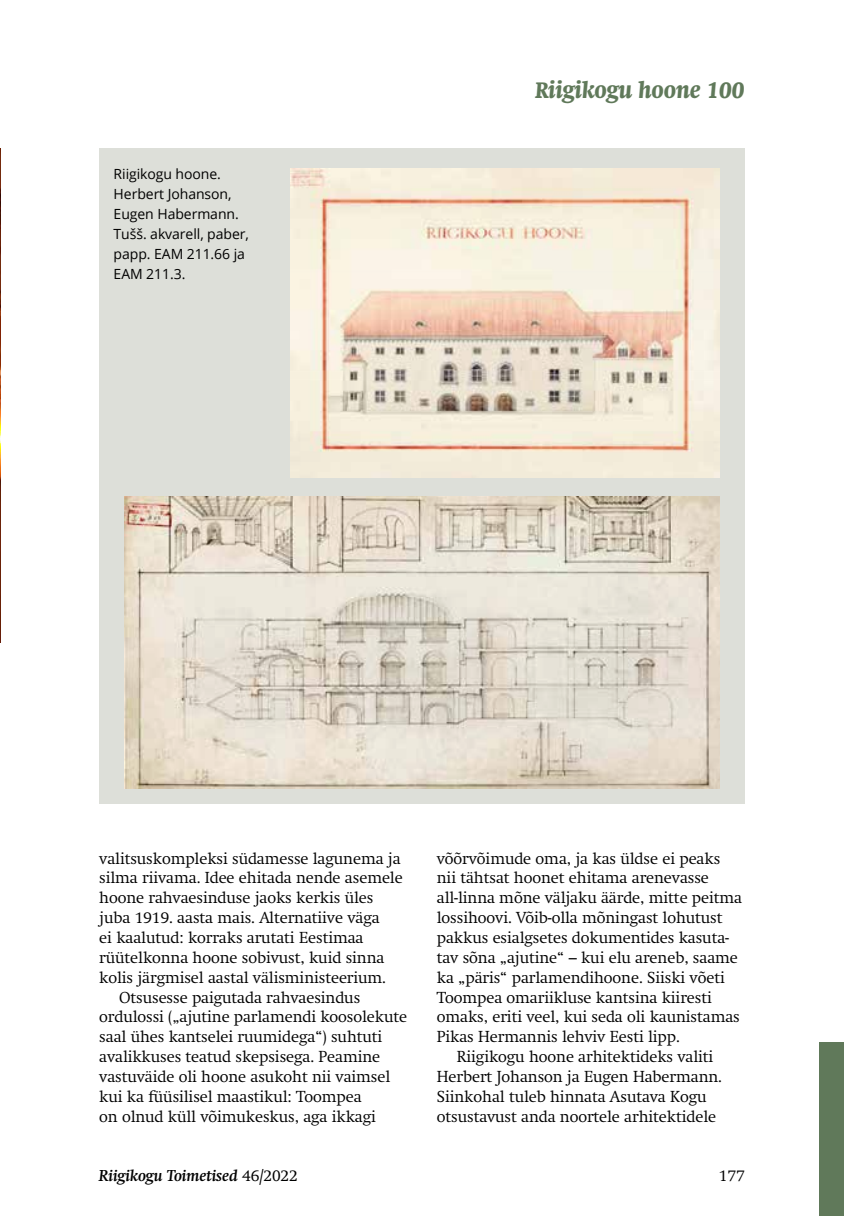
<style>
.page{position:relative;width:844px;height:1216px;background:#fff}
.page>*{position:absolute;margin:0;border:0;box-sizing:border-box;transform-origin:0 0}
.t1{font:italic 700 condensed 24.5px "Swift";letter-spacing:-.005em;color:#60795a}
.t2{font:300 15.75px "Swift";letter-spacing:-.005em;color:#000}
.t3{font:italic 700 15.75px "Swift";letter-spacing:-.005em;color:#000}
.t4{font:14px/19.8px "Open Sans";letter-spacing:-.005em;color:#000}
.s1{font-weight:300;font-style:normal}
</style>
<div class="page">
<div style="left:819px;top:1042px;width:24px;height:173px;background:#60795a"></div>
<div style="left:99px;top:149px;width:645px;height:655px;background:#dddfd9"></div>
<img style="left:290px;top:169px;width:429px;height:308px">
<img style="left:124px;top:497px;width:595px;height:291px">
<img style="left:0;top:149px;width:1px;height:493px">
<p class="t4" style="left:114px;top:164px;width:137px">Riigikogu hoone.<br>Herbert Johanson,<br>Eugen Habermann.<br>Tušš. akvarell, paber, papp. EAM 211.66 ja<br>EAM 211.3.</p>
<h1 class="t1" style="left:535px;top:76px;width:211px">Riigikogu hoone 100</h1>
<p class="t2" style="left:99px;top:849px;width:303px">valitsuskompleksi südamesse lagunema ja</p>
<p class="t2" style="left:99px;top:868px;width:305px">silma riivama. Idee ehitada nende asemele</p>
<p class="t2" style="left:99px;top:888px;width:275px">hoone rahvaesinduse jaoks kerkis üles</p>
<p class="t2" style="left:99px;top:908px;width:282px">juba 1919. aasta mais. Alternatiive väga</p>
<p class="t2" style="left:99px;top:928px;width:266px">ei kaalutud: korraks arutati Eestimaa</p>
<p class="t2" style="left:99px;top:948px;width:286px">rüütelkonna hoone sobivust, kuid sinna</p>
<p class="t2" style="left:99px;top:968px;width:288px">kolis järgmisel aastal välisministeerium.</p>
<p class="t2" style="left:119px;top:988px;width:242px">Otsusesse paigutada rahvaesindus</p>
<p class="t2" style="left:99px;top:1007px;width:309px">ordulossi („ajutine parlamendi koosolekute</p>
<p class="t2" style="left:99px;top:1027px;width:284px">saal ühes kantselei ruumidega“) suhtuti</p>
<p class="t2" style="left:99px;top:1047px;width:282px">avalikkuses teatud skepsisega. Peamine</p>
<p class="t2" style="left:99px;top:1067px;width:292px">vastuväide oli hoone asukoht nii vaimsel</p>
<p class="t2" style="left:99px;top:1087px;width:264px">kui ka füüsilisel maastikul: Toompea</p>
<p class="t2" style="left:99px;top:1107px;width:278px">on olnud küll võimukeskus, aga ikkagi</p>
<p class="t2" style="left:437px;top:849px;width:285px">võõrvõimude oma, ja kas üldse ei peaks</p>
<p class="t2" style="left:437px;top:868px;width:273px">nii tähtsat hoonet ehitama arenevasse</p>
<p class="t2" style="left:437px;top:888px;width:307px">all-linna mõne väljaku äärde, mitte peitma</p>
<p class="t2" style="left:437px;top:908px;width:287px">lossihoovi. Võib-olla mõningast lohutust</p>
<p class="t2" style="left:437px;top:928px;width:294px">pakkus esialgsetes dokumentides kasuta-</p>
<p class="t2" style="left:437px;top:948px;width:302px">tav sõna „ajutine“ – kui elu areneb, saame</p>
<p class="t2" style="left:437px;top:968px;width:289px">ka „päris“ parlamendihoone. Siiski võeti</p>
<p class="t2" style="left:437px;top:988px;width:276px">Toompea omariikluse kantsina kiiresti</p>
<p class="t2" style="left:437px;top:1007px;width:304px">omaks, eriti veel, kui seda oli kaunistamas</p>
<p class="t2" style="left:437px;top:1027px;width:244px">Pikas Hermannis lehviv Eesti lipp.</p>
<p class="t2" style="left:456px;top:1047px;width:258px">Riigikogu hoone arhitektideks valiti</p>
<p class="t2" style="left:437px;top:1067px;width:286px">Herbert Johanson ja Eugen Habermann.</p>
<p class="t2" style="left:437px;top:1087px;width:271px">Siinkohal tuleb hinnata Asutava Kogu</p>
<p class="t2" style="left:437px;top:1107px;width:281px">otsustavust anda noortele arhitektidele</p>
<p class="t3" style="left:99px;top:1166px;width:200px">Riigikogu Toimetised <span class="s1">46/2022</span></p>
<p class="t2" style="left:718px;top:1166px;width:27px">177</p>
</div>
